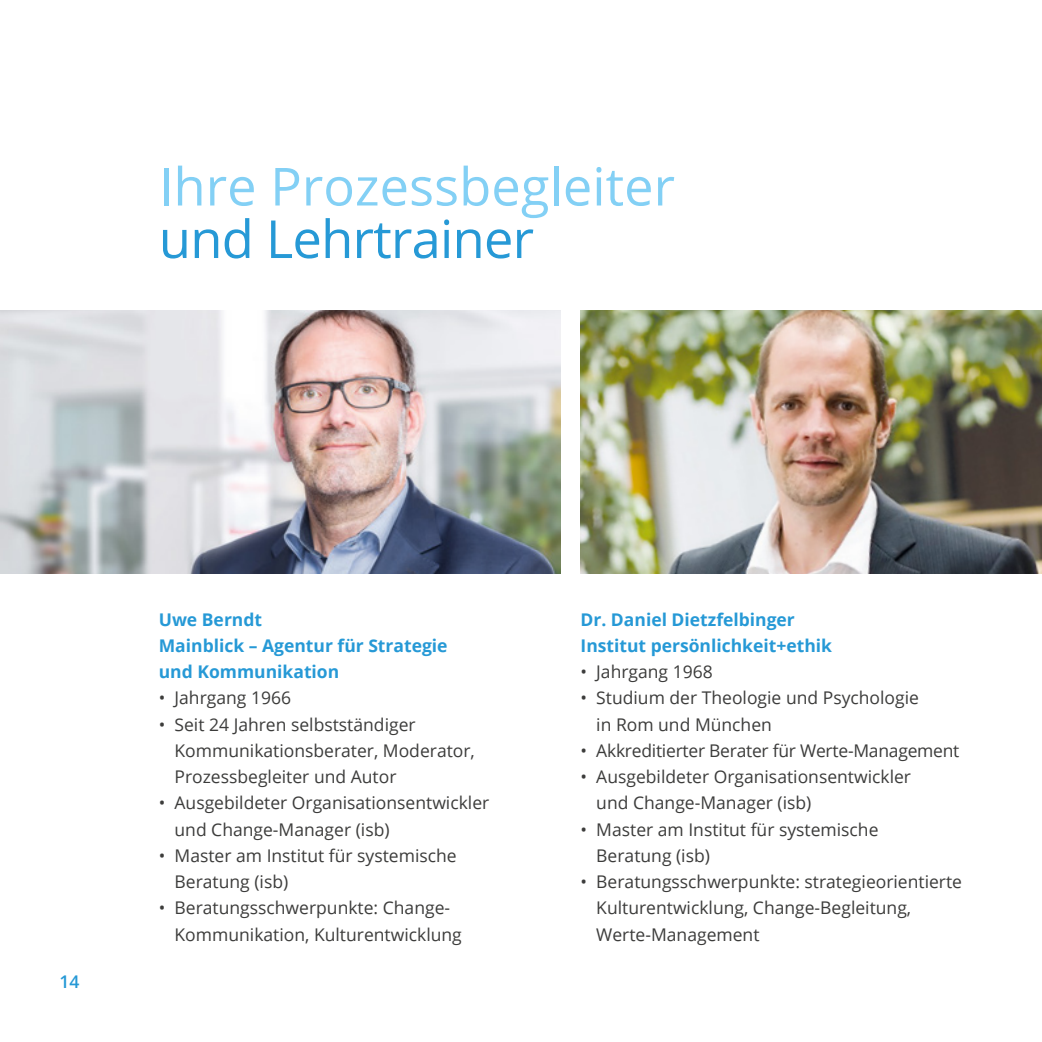
<style>
.page{position:relative;width:1042px;height:1042px;background:#fff}
.page>*{position:absolute;margin:0;border:0;box-sizing:border-box;transform-origin:0 0}
.t1{font:52.5px "Open Sans";color:#83d0f5}
.t2{font:52.5px "Open Sans";letter-spacing:-.015em;color:#2699d6}
.t3{font:17.5px/26.2px "Open Sans";color:#3c3c3b}
.t4{font:700 17.5px/26.2px "Open Sans";color:#2699d6}
.t5{font:600 17.5px "Open Sans";color:#2699d6}
</style>
<div class="page">
<img style="left:0;top:310px;width:561px;height:263px">
<img style="left:580px;top:310px;width:462px;height:263px">
<p class="t1" style="left:159px;top:150px;width:518px">Ihre Prozessbegleiter</p>
<p class="t2" style="left:159px;top:203px;width:377px">und Lehrtrainer</p>
<p class="t5" style="left:60px;top:969px;width:21px">14</p>
<p class="t4" style="left:159px;top:606px;width:105px">Uwe Berndt</p>
<p class="t4" style="left:159px;top:632px;width:290px">Mainblick – Agentur für Strategie und Kommunikation</p>
<p class="t3" style="left:159px;top:684px;width:134px">• Jahrgang 1966</p>
<p class="t3" style="left:174px;top:711px;width:302px;text-indent:-16px">• Seit 24 Jahren selbstständiger<br>Kommunikationsberater, Moderator,<br>Prozessbegleiter und Autor</p>
<p class="t3" style="left:174px;top:789px;width:316px;text-indent:-16px">• Ausgebildeter Organisationsentwickler und Change-Manager (isb)</p>
<p class="t3" style="left:174px;top:842px;width:284px;text-indent:-16px">• Master am Institut für systemische<br>Beratung (isb)</p>
<p class="t3" style="left:174px;top:894px;width:289px;text-indent:-16px">• Beratungsschwerpunkte: Change-<br>Kommunikation, Kulturentwicklung</p>
<p class="t4" style="left:580px;top:606px;width:216px">Dr. Daniel Dietzfelbinger</p>
<p class="t4" style="left:580px;top:632px;width:253px">Institut persönlichkeit+ethik</p>
<p class="t3" style="left:580px;top:658px;width:134px">• Jahrgang 1968</p>
<p class="t3" style="left:596px;top:684px;width:324px;text-indent:-16px">• Studium der Theologie und Psychologie in Rom und München</p>
<p class="t3" style="left:580px;top:737px;width:380px">• Akkreditierter Berater für Werte-Management</p>
<p class="t3" style="left:596px;top:763px;width:316px;text-indent:-16px">• Ausgebildeter Organisationsentwickler und Change-Manager (isb)</p>
<p class="t3" style="left:596px;top:816px;width:284px;text-indent:-16px">• Master am Institut für systemische<br>Beratung (isb)</p>
<p class="t3" style="left:596px;top:868px;width:367px;text-indent:-16px">• Beratungsschwerpunkte: strategieorientierte<br>Kulturentwicklung, Change-Begleitung,<br>Werte-Management</p>
</div>
